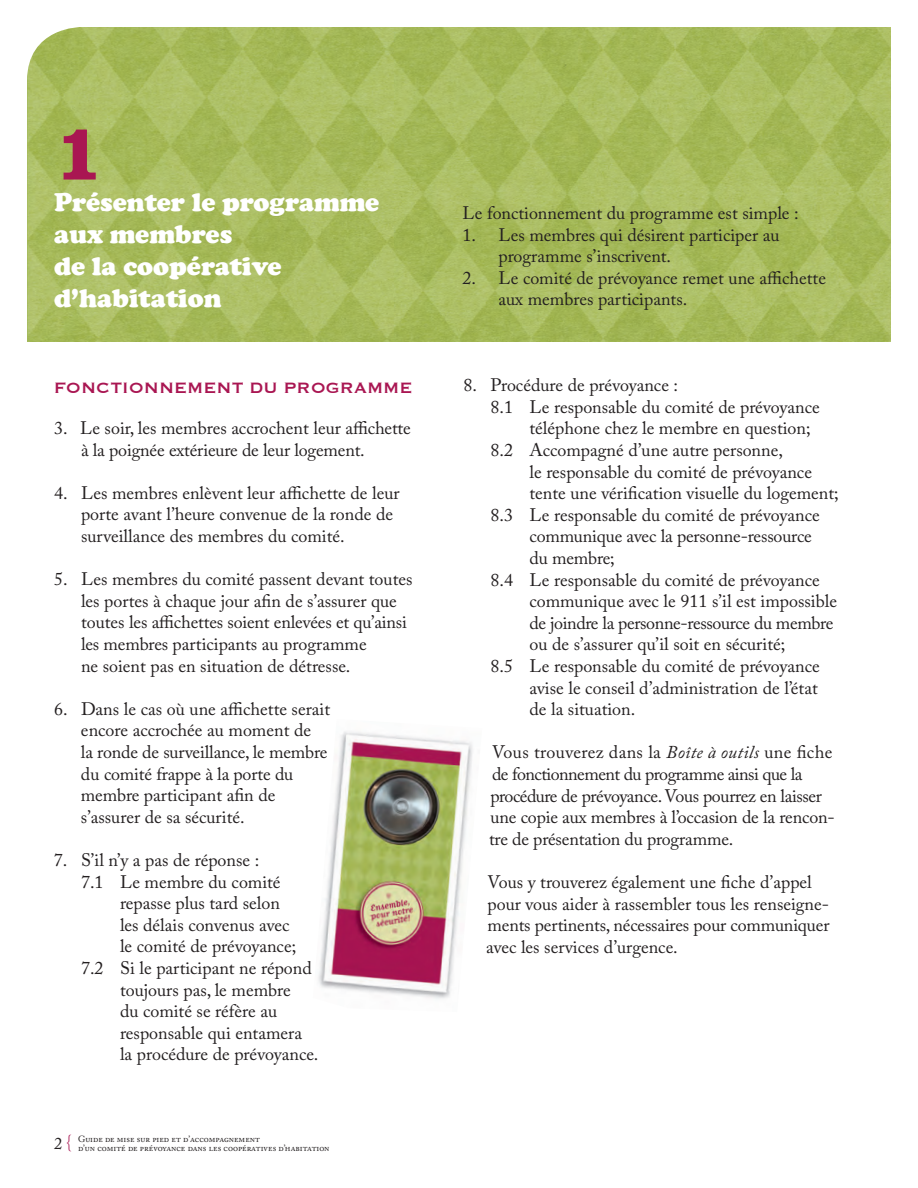
<style>
.page{position:relative;width:918px;height:1188px;background:#fff}
.page>*{position:absolute;margin:0;border:0;box-sizing:border-box;transform-origin:0 0}
.t1{font:700 82.65px "Clarendon";color:#a91652}
.t2{font:900 26.55px/31.8px "Cooper";color:#fff}
.t3{font:19.5px "Copperplate";color:#a91652}
.t4{font:18px/21.6px "Adobe Caslon Pro";color:#231f20}
.t5{font:18px/21.6px "Adobe Caslon Pro";letter-spacing:-.02em;color:#231f20}
.t6{font:9px/9px "Adobe Caslon Pro";letter-spacing:.02em;color:#231f20}
.s1{font-size:16.5px}
.s2{font-family:"Times";font-size:19.5px;color:#a91652}
.s3{font-style:italic}
</style>
<div class="page">
<img style="left:27px;top:27px;width:864px;height:315px">
<img style="left:318px;top:731px;width:155px;height:268px">
<h1 class="t1" style="left:54px;top:102px;width:52px">1</h1>
<h2 class="t2" style="left:54px;top:187px;width:327px">Présenter le programme aux membres<br>de la coopérative d’habitation</h2>
<p class="t3" style="left:54px;top:375px;width:360px">FONCTIONNEMENT DU PROGRAMME</p>
<p class="t4" style="left:81px;top:417px;width:331px;text-indent:-27px">3. Le soir, les membres accrochent leur affichette à la poignée extérieure de leur logement.</p>
<p class="t4" style="left:81px;top:482px;width:320px;text-indent:-27px">4. Les membres enlèvent leur affichette de leur porte avant l’heure convenue de la ronde de surveillance des membres du comité.</p>
<p class="t4" style="left:81px;top:568px;width:333px;text-indent:-27px">5. Les membres du comité passent devant toutes les portes à chaque jour afin de s’assurer que toutes les affichettes soient enlevées et qu’ainsi les membres participants au programme<br>ne soient pas en situation de détresse.</p>
<p class="t4" style="left:81px;top:698px;width:251px;text-indent:-27px">6. Dans le cas où une affichette serait encore accrochée au moment de<br>la ronde de surveillance, le membre du comité frappe à la porte du membre participant afin de s’assurer de sa sécurité.</p>
<p class="t4" style="left:54px;top:849px;width:207px">7. S’il n’y a pas de réponse :</p>
<p class="t4" style="left:81px;top:871px;width:201px">7.1 Le membre du comité</p>
<p class="t4" style="left:120px;top:892px;width:162px">repasse plus tard selon</p>
<p class="t4" style="left:120px;top:914px;width:171px">les délais convenus avec</p>
<p class="t4" style="left:120px;top:935px;width:178px">le comité de prévoyance;</p>
<p class="t4" style="left:81px;top:957px;width:232px">7.2 Si le participant ne répond</p>
<p class="t4" style="left:120px;top:979px;width:172px">toujours pas, le membre</p>
<p class="t4" style="left:120px;top:1000px;width:159px">du comité se réfère au</p>
<p class="t4" style="left:120px;top:1022px;width:184px">responsable qui entamera</p>
<p class="t4" style="left:120px;top:1043px;width:200px">la procédure de prévoyance.</p>
<p class="t6" style="left:78px;top:1134px;width:253px;text-indent:-24px"><span class="s1">2</span> <span class="s2">{</span> Guide de mise sur pied et d’accompagnement<br>d’un comité de prévoyance dans les coopératives d’habitation</p>
<p class="t4" style="left:462px;top:202px;width:338px">Le fonctionnement du programme est simple :</p>
<p class="t4" style="left:498px;top:224px;width:283px;text-indent:-36px">1. Les membres qui désirent participer au programme s’inscrivent.</p>
<p class="t4" style="left:498px;top:267px;width:329px;text-indent:-36px">2. Le comité de prévoyance remet une affichette aux membres participants.</p>
<p class="t4" style="left:464px;top:374px;width:216px">8. Procédure de prévoyance :</p>
<p class="t4" style="left:490px;top:396px;width:331px">8.1 Le responsable du comité de prévoyance</p>
<p class="t4" style="left:530px;top:417px;width:283px">téléphone chez le membre en question;</p>
<p class="t4" style="left:490px;top:439px;width:294px">8.2 Accompagné d’une autre personne,</p>
<p class="t4" style="left:530px;top:461px;width:284px">le responsable du comité de prévoyance</p>
<p class="t4" style="left:530px;top:482px;width:311px">tente une vérification visuelle du logement;</p>
<p class="t4" style="left:490px;top:504px;width:331px">8.3 Le responsable du comité de prévoyance</p>
<p class="t4" style="left:530px;top:525px;width:284px">communique avec la personne-ressource</p>
<p class="t4" style="left:530px;top:547px;width:87px">du membre;</p>
<p class="t4" style="left:490px;top:569px;width:331px">8.4 Le responsable du comité de prévoyance</p>
<p class="t4" style="left:530px;top:590px;width:309px">communique avec le 911 s’il est impossible</p>
<p class="t5" style="left:530px;top:612px;width:306px">de joindre la personne-ressource du membre</p>
<p class="t4" style="left:530px;top:633px;width:257px">ou de s’assurer qu’il soit en sécurité;</p>
<p class="t4" style="left:490px;top:655px;width:331px">8.5 Le responsable du comité de prévoyance</p>
<p class="t4" style="left:530px;top:677px;width:290px">avise le conseil d’administration de l’état</p>
<p class="t4" style="left:530px;top:698px;width:107px">de la situation.</p>
<p class="t5" style="left:489px;top:741px;width:347px">Vous trouverez dans la <span class="s3">Boîte à outils</span> une fiche de fonctionnement du programme ainsi que la procédure de prévoyance. Vous pourrez en laisser une copie aux membres à l’occasion de la rencon&shy;tre de présentation du programme.</p>
<p class="t4" style="left:486px;top:871px;width:345px">Vous y trouverez également une fiche d’appel pour vous aider à rassembler tous les renseigne&shy;ments pertinents, nécessaires pour communiquer avec les services d’urgence.</p>
</div>
